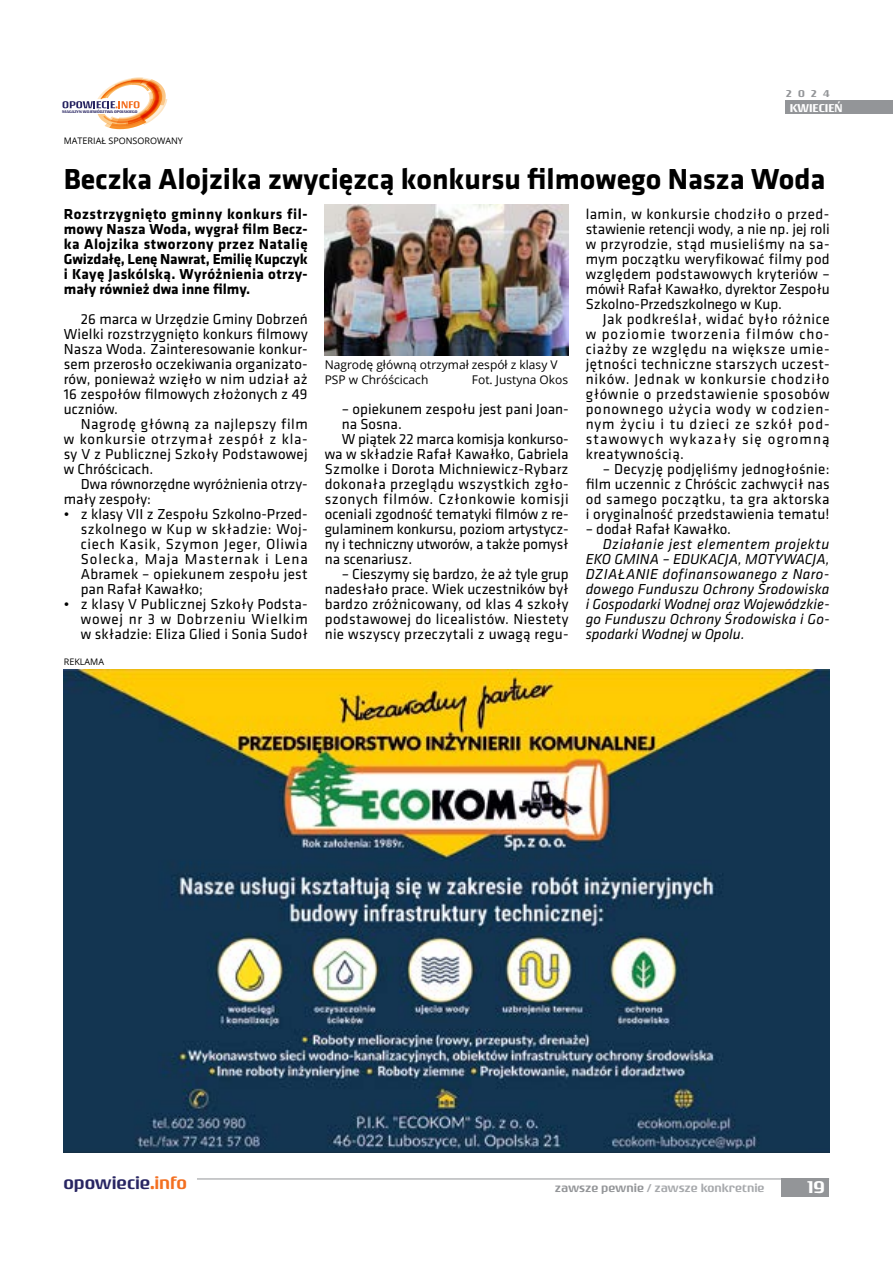
<style>
.page{position:relative;width:893px;height:1263px;background:#fff}
.page>*{position:absolute;margin:0;border:0;box-sizing:border-box;transform-origin:0 0}
.t1{font:700 30px "Klavika CH";color:#000}
.t2{font:500 18px "Rogue Sans Ext";color:#282562}
.t3{font:500 18px "Rogue Sans Ext";color:#fff}
.t4{font:15px/15px "Klavika CH";letter-spacing:.01em;color:#000;text-align:justify}
.t5{font:italic 15px/15px "Klavika CH";letter-spacing:.01em;color:#000;text-align:justify}
.t6{font:700 15px/15px "Klavika CH";letter-spacing:.025em;color:#000;text-align:justify}
.t7{font:15px "Klavika CH";letter-spacing:-.01em;color:#000}
.t8{font:15px "Klavika CH";letter-spacing:.04em;color:#000}
.t9{font:12px/15px "Open Sans";color:#000}
.t10{font:500 12px "Rogue Sans Ext";color:#a7a9ac}
.t11{font:500 12px "Rogue Sans Ext";color:#fff}
.t12{font:500 10.5px "Rogue Sans Ext";color:#939598}
.t13{font:9px "Open Sans";color:#000}
.t14{font:500 4.05px "Rogue Sans Ext";color:#282562;scale:1.04 1}
.s1{color:#f36f20}
.s2{color:#939598}
</style>
<div class="page">
<div style="left:785px;top:101px;width:108px;height:13px;background:#939598"></div>
<div style="left:782px;top:1178px;width:47px;height:18px;background:#939598"></div>
<hr style="left:197px;top:1178px;width:632px;height:1px;background:#939598">
<svg style="left:63px;top:77px;width:104px;height:52px"></svg>
<img style="left:64px;top:669px;width:765px;height:483px">
<img style="left:325px;top:204px;width:243px;height:152px">
<p class="t14" style="left:62px;top:109px;width:74px">MAGAZYN WOJEWÓDZTWA OPOLSKIEGO</p>
<p class="t12" style="left:786px;top:87px;width:45px">2024</p>
<p class="t11" style="left:790px;top:101px;width:54px">KWIECIEŃ</p>
<p class="t13" style="left:64px;top:135px;width:121px">MATERIAŁ SPONSOROWANY</p>
<h1 class="t1" style="left:64px;top:157px;width:763px">Beczka Alojzika zwycięzcą konkursu filmowego Nasza Woda</h1>
<p class="t6" style="left:64px;top:206px;width:245px">Rozstrzygnięto gminny konkurs fil&shy;mowy Nasza Woda, wygrał film Becz&shy;ka Alojzika stworzony przez Natalię Gwizdałę, Lenę Nawrat, Emilię Kupczyk i Kayę Jaskólską. Wyróżnienia otrzy&shy;mały również dwa inne filmy.</p>
<p class="t4" style="left:64px;top:311px;width:246px;text-indent:17px">26 marca w Urzędzie Gminy Dobrzeń Wielki rozstrzygnięto konkurs filmowy Nasza Woda. Zainteresowanie konkur&shy;sem przerosło oczekiwania organizato&shy;rów, ponieważ wzięło w nim udział aż 16 zespołów filmowych złożonych z 49 uczniów.</p>
<p class="t4" style="left:64px;top:416px;width:246px;text-indent:17px">Nagrodę główną za najlepszy film w konkursie otrzymał zespół z kla&shy;sy V z Publicznej Szkoły Podstawowej w Chróścicach.</p>
<p class="t4" style="left:64px;top:476px;width:245px;text-indent:17px">Dwa równorzędne wyróżnienia otrzy&shy;mały zespoły:</p>
<p class="t4" style="left:81px;top:506px;width:229px;text-indent:-17px">• z klasy VII z Zespołu Szkolno-Przed&shy;szkolnego w Kup w składzie: Woj&shy;ciech Kasik, Szymon Jeger, Oliwia Solecka, Maja Masternak i Lena Abramek – opiekunem zespołu jest pan Rafał Kawałko;</p>
<p class="t4" style="left:81px;top:596px;width:228px;text-indent:-17px">• z klasy V Publicznej Szkoły Podsta&shy;wowej nr 3 w Dobrzeniu Wielkim w składzie: Eliza Glied i Sonia Sudoł</p>
<p class="t13" style="left:64px;top:656px;width:42px">REKLAMA</p>
<p class="t9" style="left:325px;top:357px;width:234px">Nagrodę główną otrzymał zespół z klasy V<br>PSP w Chróścicach</p>
<p class="t9" style="left:472px;top:372px;width:98px">Fot. Justyna Okos</p>
<p class="t4" style="left:342px;top:401px;width:228px">– opiekunem zespołu jest pani Joan-</p>
<p class="t4" style="left:342px;top:416px;width:62px">na Sosna.</p>
<p class="t7" style="left:342px;top:429px;width:228px">W piątek 22 marca komisja konkurso-</p>
<p class="t4" style="left:325px;top:446px;width:245px">wa w składzie Rafał Kawałko, Gabriela</p>
<p class="t4" style="left:325px;top:461px;width:245px">Szmolke i Dorota Michniewicz-Rybarz</p>
<p class="t4" style="left:325px;top:476px;width:245px">dokonała przeglądu wszystkich zgło-</p>
<p class="t8" style="left:325px;top:489px;width:245px">szonych filmów. Członkowie komisji</p>
<p class="t4" style="left:325px;top:506px;width:245px">oceniali zgodność tematyki filmów z re-</p>
<p class="t7" style="left:325px;top:519px;width:245px">gulaminem konkursu, poziom artystycz-</p>
<p class="t7" style="left:325px;top:534px;width:246px">ny i techniczny utworów, a także pomysł</p>
<p class="t4" style="left:325px;top:551px;width:89px">na scenariusz.</p>
<p class="t4" style="left:325px;top:566px;width:245px;text-indent:17px">– Cieszymy się bardzo, że aż tyle grup nadesłało prace. Wiek uczestników był bardzo zróżnicowany, od klas 4 szkoły podstawowej do licealistów. Niestety nie wszyscy przeczytali z uwagą regu-</p>
<p class="t4" style="left:586px;top:206px;width:246px">lamin, w konkursie chodziło o przed&shy;stawienie retencji wody, a nie np. jej roli w przyrodzie, stąd musieliśmy na sa&shy;mym początku weryfikować filmy pod względem podstawowych kryteriów – mówił Rafał Kawałko, dyrektor Zespołu Szkolno-Przedszkolnego w Kup.</p>
<p class="t4" style="left:586px;top:311px;width:246px;text-indent:17px">Jak podkreślał, widać było różnice w poziomie tworzenia filmów cho&shy;ciażby ze względu na większe umie&shy;jętności techniczne starszych uczest&shy;ników. Jednak w konkursie chodziło głównie o przedstawienie sposobów ponownego użycia wody w codzien&shy;nym życiu i tu dzieci ze szkół pod&shy;stawowych wykazały się ogromną kreatywnością.</p>
<p class="t4" style="left:586px;top:461px;width:246px;text-indent:17px">– Decyzję podjęliśmy jednogłośnie: film uczennic z Chróścic zachwycił nas od samego początku, ta gra aktorska i oryginalność przedstawienia tematu!</p>
<p class="t4" style="left:586px;top:521px;width:147px">– dodał Rafał Kawałko.</p>
<p class="t5" style="left:586px;top:536px;width:246px;text-indent:17px">Działanie jest elementem projektu EKO GMINA – EDUKACJA, MOTYWACJA, DZIAŁANIE dofinansowanego z Naro&shy;dowego Funduszu Ochrony Środowiska i Gospodarki Wodnej oraz Wojewódzkie&shy;go Funduszu Ochrony Środowiska i Go&shy;spodarki Wodnej w Opolu.</p>
<p class="t2" style="left:63px;top:1172px;width:125px">opowiecie<span class="s1">.info</span></p>
<p class="t10" style="left:555px;top:1181px;width:211px"><span class="s2">zawsze pewnie</span> / zawsze konkretnie</p>
<p class="t3" style="left:807px;top:1176px;width:20px">19</p>
</div>
